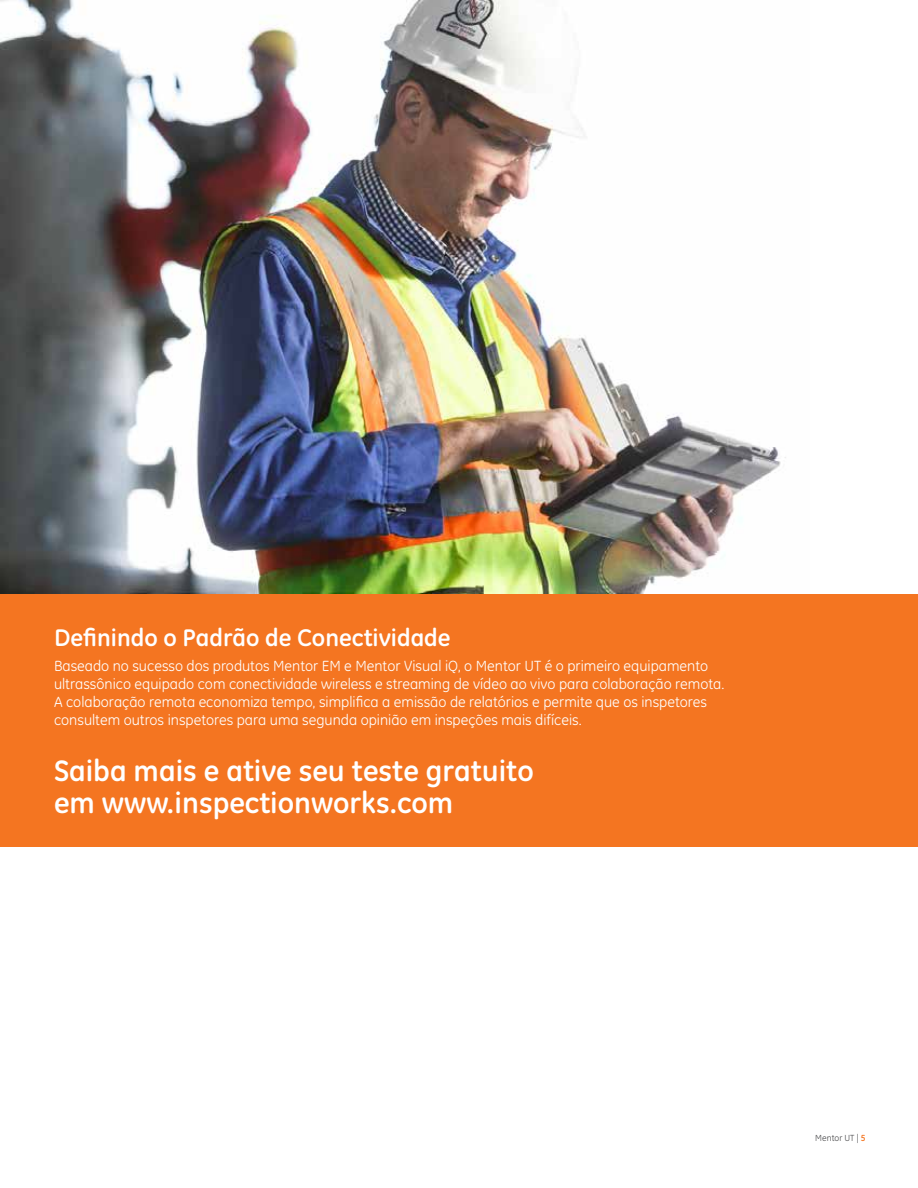
<style>
.page{position:relative;width:918px;height:1188px;background:#fff}
.page>*{position:absolute;margin:0;border:0;box-sizing:border-box;transform-origin:0 0}
.t1{font:700 30px/31.5px "GE Inspira";color:#fff}
.t2{font:700 24.45px "GE Inspira";color:#fff}
.t3{font:15px/18px "GE Inspira";color:#fff}
.t4{font:9px "GE Inspira";color:#48484a}
.s1{font-weight:700;color:#f47521}
</style>
<div class="page">
<div style="left:0;top:594px;width:918px;height:253px;background:#f47521"></div>
<img style="left:0;top:0;width:786px;height:594px">
<h2 class="t2" style="left:54px;top:622px;width:398px">Definindo o Padrão de Conectividade</h2>
<p class="t3" style="left:54px;top:657px;width:672px">Baseado no sucesso dos produtos Mentor EM e Mentor Visual iQ, o Mentor UT é o primeiro equipamento ultrassônico equipado com conectividade wireless e streaming de vídeo ao vivo para colaboração remota.<br>A colaboração remota economiza tempo, simplifica a emissão de relatórios e permite que os inspetores consultem outros inspetores para uma segunda opinião em inspeções mais difíceis.</p>
<h1 class="t1" style="left:54px;top:754px;width:481px">Saiba mais e ative seu teste gratuito em www.inspectionworks.com</h1>
<p class="t4" style="left:815px;top:1133px;width:52px">Mentor UT | <span class="s1">5</span></p>
</div>
